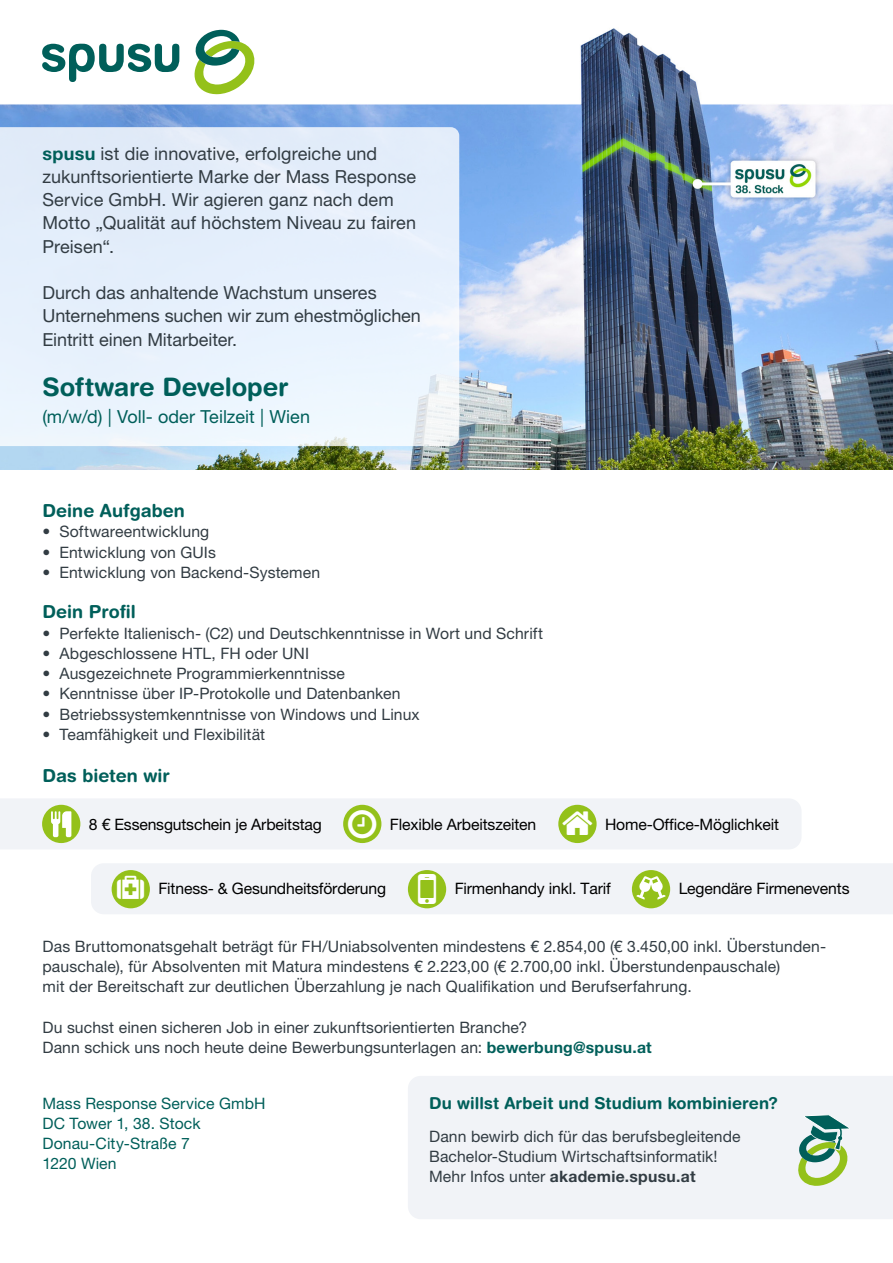
<style>
.page{position:relative;width:893px;height:1263px;background:#fff}
.page>*{position:absolute;margin:0;border:0;box-sizing:border-box;transform-origin:0 0}
.t1{font:700 25.5px "Helvetica Rounded LT Std";letter-spacing:-.01em;color:#005f5a}
.t2{font:18px/23.2px "Helvetica Neue LT Pro";color:#323c43}
.t3{font:700 18px "Helvetica Rounded LT Std";letter-spacing:.005em;color:#005f5a}
.t4{font:18px "Helvetica Neue LT Pro";letter-spacing:.005em;color:#005f5a}
.t5{font:700 16.5px "Helvetica Rounded LT Std";letter-spacing:.005em;color:#005f5a}
.t6{font:15.75px/20.2px "Helvetica Neue LT Pro";letter-spacing:.005em;color:#323c43}
.t7{font:15.75px "Helvetica Neue LT Pro";letter-spacing:-.01em;color:#000}
.t8{font:15.75px/20.2px "Helvetica Neue LT Pro";letter-spacing:.005em;color:#005f5a}
.s1{font-weight:700;color:#005f5a}
.s2{font-weight:700}
</style>
<div class="page">
<img style="left:0;top:28px;width:893px;height:442px">
<div style="left:408px;top:1076px;width:485px;height:143px;background:#f1f3f7"></div>
<svg style="left:790px;top:1114px;width:61px;height:72px"></svg>
<svg style="left:0;top:127px;width:459px;height:319px;background:#e6f0fb"></svg>
<svg style="left:0;top:28px;width:300px;height:73px"></svg>
<svg style="left:91px;top:863px;width:802px;height:51px"></svg>
<svg style="left:0;top:799px;width:801px;height:50px"></svg>
<p class="t2" style="left:43px;top:141px;width:375px"><span class="s1">spusu</span> ist die innovative, erfolgreiche und zukunftsorientierte Marke der Mass Response Service GmbH. Wir agieren ganz nach dem Motto „Qualität auf höchstem Niveau zu fairen Preisen“.</p>
<p class="t2" style="left:43px;top:281px;width:380px">Durch das anhaltende Wachstum unseres<br>Unternehmens suchen wir zum ehestmöglichen<br>Eintritt einen Mitarbeiter.</p>
<h1 class="t1" style="left:43px;top:371px;width:248px">Software Developer</h1>
<p class="t4" style="left:43px;top:406px;width:269px">(m/w/d) | Voll- oder Teilzeit | Wien</p>
<p class="t3" style="left:43px;top:500px;width:144px">Deine Aufgaben</p>
<p class="t6" style="left:43px;top:521px;width:168px">• Softwareentwicklung</p>
<p class="t6" style="left:43px;top:542px;width:175px">• Entwicklung von GUIs</p>
<p class="t6" style="left:43px;top:562px;width:279px">• Entwicklung von Backend-Systemen</p>
<p class="t3" style="left:43px;top:601px;width:95px">Dein Profil</p>
<p class="t6" style="left:43px;top:623px;width:502px">• Perfekte Italienisch- (C2) und Deutschkenntnisse in Wort und Schrift</p>
<p class="t6" style="left:43px;top:643px;width:268px">• Abgeschlossene HTL, FH oder UNI</p>
<p class="t6" style="left:43px;top:663px;width:304px">• Ausgezeichnete Programmierkenntnisse</p>
<p class="t6" style="left:43px;top:683px;width:359px">• Kenntnisse über IP-Protokolle und Datenbanken</p>
<p class="t6" style="left:43px;top:704px;width:379px">• Betriebssystemkenntnisse von Windows und Linux</p>
<p class="t6" style="left:43px;top:724px;width:224px">• Teamfähigkeit und Flexibilität</p>
<p class="t3" style="left:43px;top:764px;width:129px">Das bieten wir</p>
<p class="t7" style="left:89px;top:814px;width:235px">8 € Essensgutschein je Arbeitstag</p>
<p class="t7" style="left:390px;top:814px;width:148px">Flexible Arbeitszeiten</p>
<p class="t7" style="left:605px;top:814px;width:176px">Home-Office-Möglichkeit</p>
<p class="t7" style="left:158px;top:879px;width:229px">Fitness- &amp; Gesundheitsförderung</p>
<p class="t7" style="left:455px;top:879px;width:158px">Firmenhandy inkl. Tarif</p>
<p class="t7" style="left:679px;top:879px;width:172px">Legendäre Firmenevents</p>
<p class="t6" style="left:43px;top:936px;width:785px">Das Bruttomonatsgehalt beträgt für FH/Uniabsolventen mindestens € 2.854,00 (€ 3.450,00 inkl. Überstunden&shy;pauschale), für Absolventen mit Matura mindestens € 2.223,00 (€ 2.700,00 inkl. Überstundenpauschale)<br>mit der Bereitschaft zur deutlichen Überzahlung je nach Qualifikation und Berufserfahrung.</p>
<p class="t6" style="left:43px;top:1017px;width:611px">Du suchst einen sicheren Job in einer zukunftsorientierten Branche?<br>Dann schick uns noch heute deine Bewerbungsunterlagen an: <span class="s1">bewerbung@spusu.at</span></p>
<p class="t8" style="left:43px;top:1093px;width:225px">Mass Response Service GmbH<br>DC Tower 1, 38. Stock<br>Donau-City-Straße 7<br>1220 Wien</p>
<p class="t5" style="left:429px;top:1093px;width:350px">Du willst Arbeit und Studium kombinieren?</p>
<p class="t6" style="left:429px;top:1125px;width:313px">Dann bewirb dich für das berufsbegleitende<br>Bachelor-Studium Wirtschaftsinformatik!<br>Mehr Infos unter <span class="s2">akademie.spusu.at</span></p>
</div>
